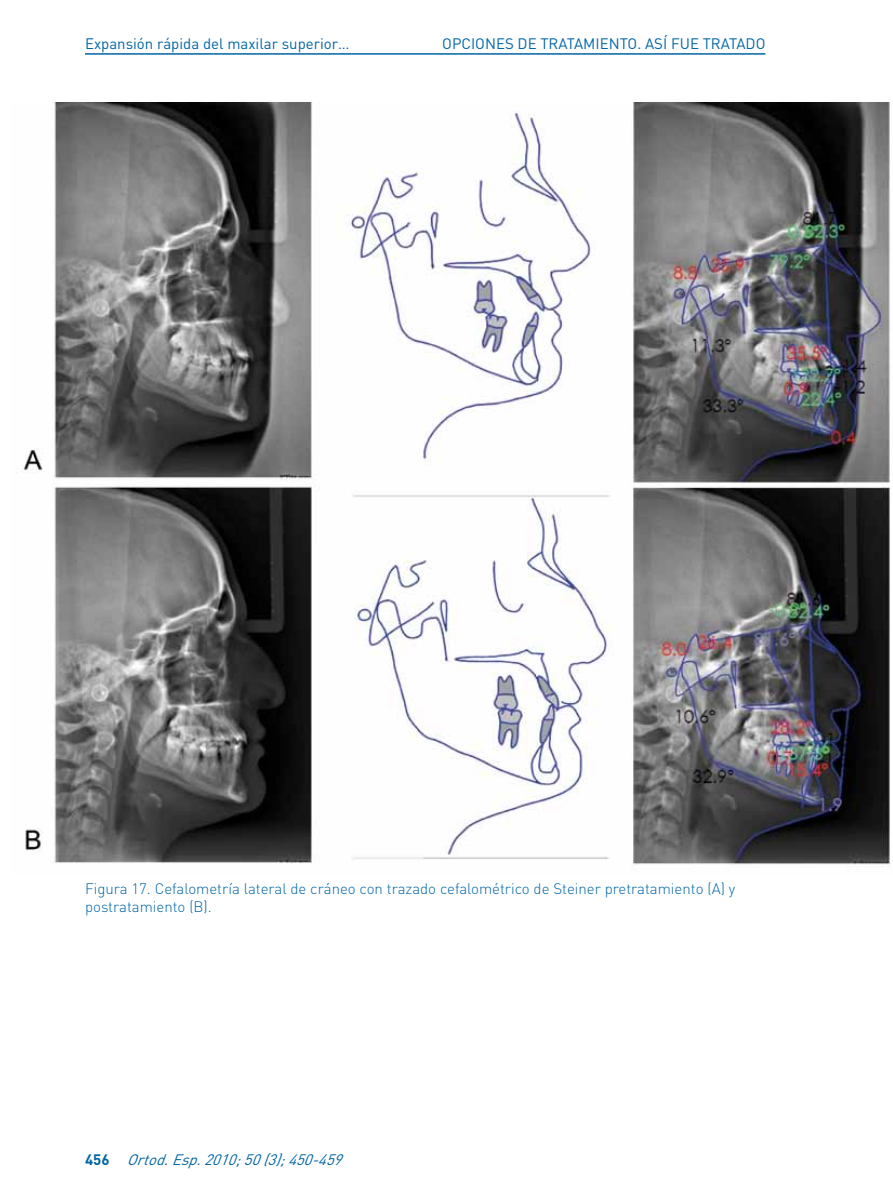
<style>
.page{position:relative;width:893px;height:1191px;background:#fff}
.page>*{position:absolute;margin:0;border:0;box-sizing:border-box;transform-origin:0 0}
.t1{font:300 15px/18px "DIN";color:#0065a6}
.t2{font:15px "DIN";color:#0065a6}
.t3{font:italic 15px "DIN";color:#0065a6}
.s1{font-weight:700;font-style:normal}
</style>
<div class="page">
<hr style="left:85px;top:53px;width:680px;height:2px;background:#0065a6">
<img style="left:17px;top:102px;width:874px;height:763px">
<p class="t2" style="left:85px;top:35px;width:266px">Expansión rápida del maxilar superior…</p>
<p class="t2" style="left:442px;top:35px;width:325px">OPCIONES DE TRATAMIENTO. ASÍ FUE TRATADO</p>
<p class="t1" style="left:85px;top:879px;width:652px">Figura 17. Cefalometría lateral de cráneo con trazado cefalométrico de Steiner pretratamiento (A) y postratamiento (B).</p>
<p class="t3" style="left:85px;top:1150px;width:264px"><span class="s1">4 5 6</span> Ortod.Esp.2010;50(3);450-459</p>
</div>
